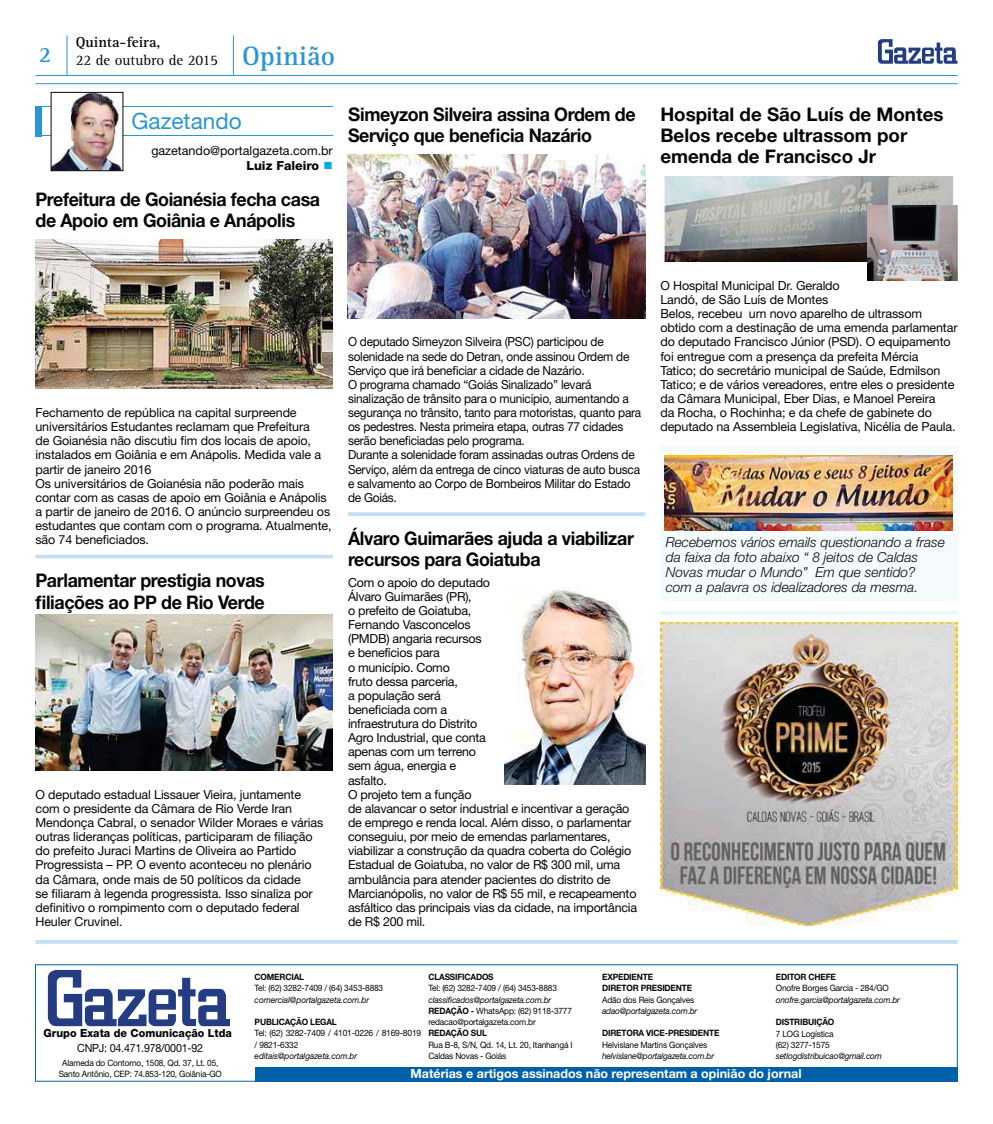
<style>
.page{position:relative;width:993px;height:1124px;background:#fff}
.page>*{position:absolute;margin:0;border:0;box-sizing:border-box;transform-origin:0 0}
.t1{font:700 27.5px "Rotis Serif";color:#2996d3}
.t2{font:22.5px "Helvetica Neue";color:#2996d3}
.t3{font:700 22.5px "Rotis Serif";color:#2996d3}
.t4{font:700 18.75px/21.2px "Helvetica Neue";letter-spacing:-.02em;color:#030806;scale:.95 1}
.t5{font:700 18.75px/21.2px "Helvetica Neue";color:#030806}
.t6{font:700 18.75px/21.2px "Helvetica Neue";letter-spacing:-.02em;color:#030806}
.t7{font:15px "Rotis Serif";color:#030806}
.t8{font:700 15px "Rotis Serif";color:#030806}
.t9{font:italic 300 13.75px/15px "Helvetica Neue";color:#030806}
.t10{font:12.5px/14.1px "Helvetica Neue";letter-spacing:-.01em;color:#030806}
.t11{font:12.5px/14.1px "Helvetica Neue";letter-spacing:-.01em;color:#030806;scale:.95 1}
.t12{font:700 12.5px "Helvetica Neue";color:#fff}
.t13{font:800 12.5px "Helvetica Neue";color:#030806}
.t14{font:800 11.25px "Helvetica Neue";color:#030806;scale:.96 1}
.t15{font:11.25px "Helvetica Neue";letter-spacing:-.02em;color:#030806;scale:.95 1}
.t16{font:8.75px/11.2px "Helvetica Neue";letter-spacing:-.02em;color:#030806;scale:.95 1}
.t17{font:italic 8.75px "Helvetica Neue";letter-spacing:-.02em;color:#030806;scale:.95 1}
.t18{font:700 8.75px/11.2px "Helvetica Neue";letter-spacing:-.02em;color:#030806;scale:.95 1}
.t19{font:8.75px/11.2px "Helvetica Neue";letter-spacing:-.02em;color:#030806}
.s1{font-style:italic}
.s2{font-weight:700}
</style>
<div class="page">
<svg style="left:877px;top:39px;width:80px;height:25px"></svg>
<hr style="left:35px;top:83px;width:922px;height:1px;background:#2996d3">
<hr style="left:35px;top:75px;width:922px;height:1px;background:#2996d3">
<hr style="left:67px;top:35px;width:1px;height:40px;background:#2996d3">
<hr style="left:233px;top:35px;width:1px;height:40px;background:#2996d3">
<svg style="left:48px;top:969px;width:182px;height:56px"></svg>
<div style="left:254px;top:1067px;width:703px;height:14px;background:#0061a9"></div>
<hr style="left:35px;top:940px;width:922px;height:3px;background:#c1e0f3">
<hr style="left:660px;top:611px;width:297px;height:4px;background:#ecf6fd">
<img style="left:660px;top:622px;width:297px;height:303px">
<svg style="left:35px;top:554px;width:298px;height:4px"></svg>
<svg style="left:348px;top:512px;width:297px;height:4px"></svg>
<hr style="left:35px;top:106px;width:298px;height:1px;background:#2996d3">
<hr style="left:35px;top:135px;width:298px;height:1px;background:#2996d3">
<div style="left:35px;top:106px;width:7px;height:31px;background:#2996d3"></div>
<img style="left:53px;top:94px;width:68px;height:75px">
<div style="left:51px;top:92px;width:72px;height:79px;border:1px solid #030806"></div>
<img style="left:35px;top:239px;width:297px;height:150px">
<img style="left:35px;top:615px;width:297px;height:155px">
<img style="left:348px;top:154px;width:297px;height:164px">
<img style="left:504px;top:590px;width:141px;height:194px">
<img style="left:660px;top:177px;width:294px;height:84px">
<img style="left:866px;top:205px;width:91px;height:76px">
<div style="left:660px;top:445px;width:297px;height:155px;background:#f5fafd"></div>
<img style="left:664px;top:455px;width:287px;height:75px">
<p class="t8" style="left:76px;top:36px;width:86px">Quinta-feira,</p>
<p class="t7" style="left:76px;top:54px;width:144px">22 de outubro de 2015</p>
<h2 class="t3" style="left:39px;top:46px;width:14px">2</h2>
<h1 class="t1" style="left:242px;top:45px;width:94px">Opinião</h1>
<h2 class="t2" style="left:131px;top:113px;width:111px">Gazetando</h2>
<p class="t10" style="left:151px;top:145px;width:183px">gazetando@portalgazeta.com.br</p>
<h3 class="t4" style="left:35px;top:190px;width:301px">Prefeitura de Goianésia fecha casa de Apoio em Goiânia e Anápolis</h3>
<p class="t13" style="left:246px;top:161px;width:74px">Luiz Faleiro</p>
<h3 class="t6" style="left:348px;top:105px;width:289px">Simeyzon Silveira assina Ordem de<br>Serviço que beneficia Nazário</h3>
<h3 class="t5" style="left:660px;top:105px;width:284px">Hospital de São Luís de Montes<br>Belos recebe ultrassom por emenda de Francisco Jr</h3>
<p class="t10" style="left:35px;top:407px;width:297px">Fechamento de república na capital surpreende universitários Estudantes reclamam que Prefeitura<br>de Goianésia não discutiu fim dos locais de apoio, instalados em Goiânia e em Anápolis. Medida vale a partir de janeiro 2016<br>Os universitários de Goianésia não poderão mais contar com as casas de apoio em Goiânia e Anápolis a partir de janeiro de 2016. O anúncio surpreendeu os estudantes que contam com o programa. Atualmente, são 74 beneficiados.</p>
<h3 class="t4" style="left:35px;top:571px;width:243px">Parlamentar prestigia novas filiações ao PP de Rio Verde</h3>
<p class="t10" style="left:35px;top:788px;width:289px">O deputado estadual Lissauer Vieira, juntamente com o presidente da Câmara de Rio Verde Iran Mendonça Cabral, o senador Wilder Moraes e várias outras lideranças políticas, participaram de filiação do prefeito Juraci Martins de Oliveira ao Partido Progressista – PP. O evento aconteceu no plenário da Câmara, onde mais de 50 políticos da cidade<br>se filiaram à legenda progressista. Isso sinaliza por definitivo o rompimento com o deputado federal Heuler Cruvinel.</p>
<p class="t11" style="left:348px;top:336px;width:310px">O deputado Simeyzon Silveira (PSC) participou de solenidade na sede do Detran, onde assinou Ordem de Serviço que irá beneficiar a cidade de Nazário.<br>O programa chamado “Goiás Sinalizado” levará sinalização de trânsito para o município, aumentando a segurança no trânsito, tanto para motoristas, quanto para os pedestres. Nesta primeira etapa, outras 77 cidades serão beneficiadas pelo programa.<br>Durante a solenidade foram assinadas outras Ordens de Serviço, além da entrega de cinco viaturas de auto busca e salvamento ao Corpo de Bombeiros Militar do Estado de Goiás.</p>
<h3 class="t4" style="left:348px;top:529px;width:302px">Álvaro Guimarães ajuda a viabilizar recursos para Goiatuba</h3>
<p class="t10" style="left:348px;top:576px;width:290px">Com o apoio do deputado<br>Álvaro Guimarães (PR),<br>o prefeito de Goiatuba,<br>Fernando Vasconcelos<br>(PMDB) angaria recursos<br>e benefícios para<br>o município. Como<br>fruto dessa parceria,<br>a população será<br>beneficiada com a<br>infraestrutura do Distrito<br>Agro Industrial, que conta<br>apenas com um terreno<br>sem água, energia e<br>asfalto.<br>O projeto tem a função<br>de alavancar o setor industrial e incentivar a geração de emprego e renda local. Além disso, o parlamentar conseguiu, por meio de emendas parlamentares, viabilizar a construção da quadra coberta do Colégio<br>Estadual de Goiatuba, no valor de R$ 300 mil, uma ambulância para atender pacientes do distrito de<br>Marcianópolis, no valor de R$ 55 mil, e recapeamento asfáltico das principais vias da cidade, na importância de R$ 200 mil.</p>
<p class="t10" style="left:660px;top:279px;width:298px">O Hospital Municipal Dr. Geraldo<br>Landó, de São Luís de Montes<br>Belos, recebeu um novo aparelho de ultrassom obtido com a destinação de uma emenda parlamentar do deputado Francisco Júnior (PSD). O equipamento foi entregue com a presença da prefeita Mércia<br>Tatico; do secretário municipal de Saúde, Edmilson Tatico; e de vários vereadores, entre eles o presidente da Câmara Municipal, Eber Dias, e Manoel Pereira<br>da Rocha, o Rochinha; e da chefe de gabinete do deputado na Assembleia Legislativa, Nicélia de Paula.</p>
<p class="t9" style="left:665px;top:536px;width:280px">Recebemos vários emails questionando a frase da faixa da foto abaixo “ 8 jeitos de Caldas Novas mudar o Mundo” Em que sentido? com a palavra os idealizadores da mesma.</p>
<p class="t14" style="left:43px;top:1028px;width:198px">Grupo Exata de Comunicação Ltda</p>
<p class="t15" style="left:77px;top:1044px;width:134px">CNPJ: 04.471.978/0001-92</p>
<p class="t16" style="left:59px;top:1058px;width:173px;line-height:10.5px;text-align:center">Alameda do Contorno, 1508, Qd. 37, Lt. 05,<br>Santo Antônio, CEP: 74.853-120, Goiânia-GO</p>
<p class="t18" style="left:254px;top:972px;width:54px">COMERCIAL</p>
<p class="t16" style="left:254px;top:983px;width:137px">Tel: (62) 3282-7409 / (64) 3453-8883</p>
<p class="t17" style="left:254px;top:996px;width:122px">comercial@portalgazeta.com.br</p>
<p class="t18" style="left:254px;top:1017px;width:88px">PUBLICAÇÃO LEGAL</p>
<p class="t19" style="left:254px;top:1028px;width:168px">Tel: (62) 3282-7409 / 4101-0226 / 8169-8019 / 9821-6332</p>
<p class="t17" style="left:254px;top:1052px;width:109px">editais@portalgazeta.com.br</p>
<p class="t18" style="left:428px;top:972px;width:70px">CLASSIFICADOS</p>
<p class="t16" style="left:428px;top:983px;width:137px">Tel: (62) 3282-7409 / (64) 3453-8883</p>
<p class="t16" style="left:428px;top:994px;width:153px"><span class="s1">classificados@portalgazeta.com.br<br></span><span class="s2">REDAÇÃO -</span> WhatsApp: (62) 9118-3777 redacao@portalgazeta.com.br</p>
<p class="t18" style="left:428px;top:1028px;width:63px">REDAÇÃO SUL</p>
<p class="t16" style="left:428px;top:1039px;width:153px">Rua B-8, S/N, Qd. 14, Lt. 20, Itanhangá I<br>Caldas Novas - Goiás</p>
<p class="t18" style="left:775px;top:972px;width:65px">EDITOR CHEFE</p>
<p class="t16" style="left:775px;top:983px;width:120px">Onofre Borges Garcia - 284/GO</p>
<p class="t17" style="left:775px;top:996px;width:132px">onofre.garcia@portalgazeta.com.br</p>
<p class="t18" style="left:775px;top:1017px;width:63px">DISTRIBUIÇÃO</p>
<p class="t16" style="left:775px;top:1028px;width:62px">7 LOG Logística (62) 3277-1575</p>
<p class="t17" style="left:775px;top:1052px;width:113px">setlogdistribuicao@gmail.com</p>
<p class="t12" style="left:410px;top:1069px;width:392px">Matérias e artigos assinados não representam a opinião do jornal</p>
<p class="t18" style="left:602px;top:972px;width:96px">EXPEDIENTE<br>DIRETOR PRESIDENTE</p>
<p class="t16" style="left:602px;top:994px;width:98px">Adão dos Reis Gonçalves</p>
<p class="t17" style="left:602px;top:1007px;width:102px">adao@portalgazeta.com.br</p>
<p class="t18" style="left:602px;top:1028px;width:125px">DIRETORA VICE-PRESIDENTE</p>
<p class="t16" style="left:602px;top:1039px;width:112px">Helvislane Martins Gonçalves</p>
<p class="t17" style="left:602px;top:1052px;width:119px">helvislane@portalgazeta.com.br</p>
</div>
